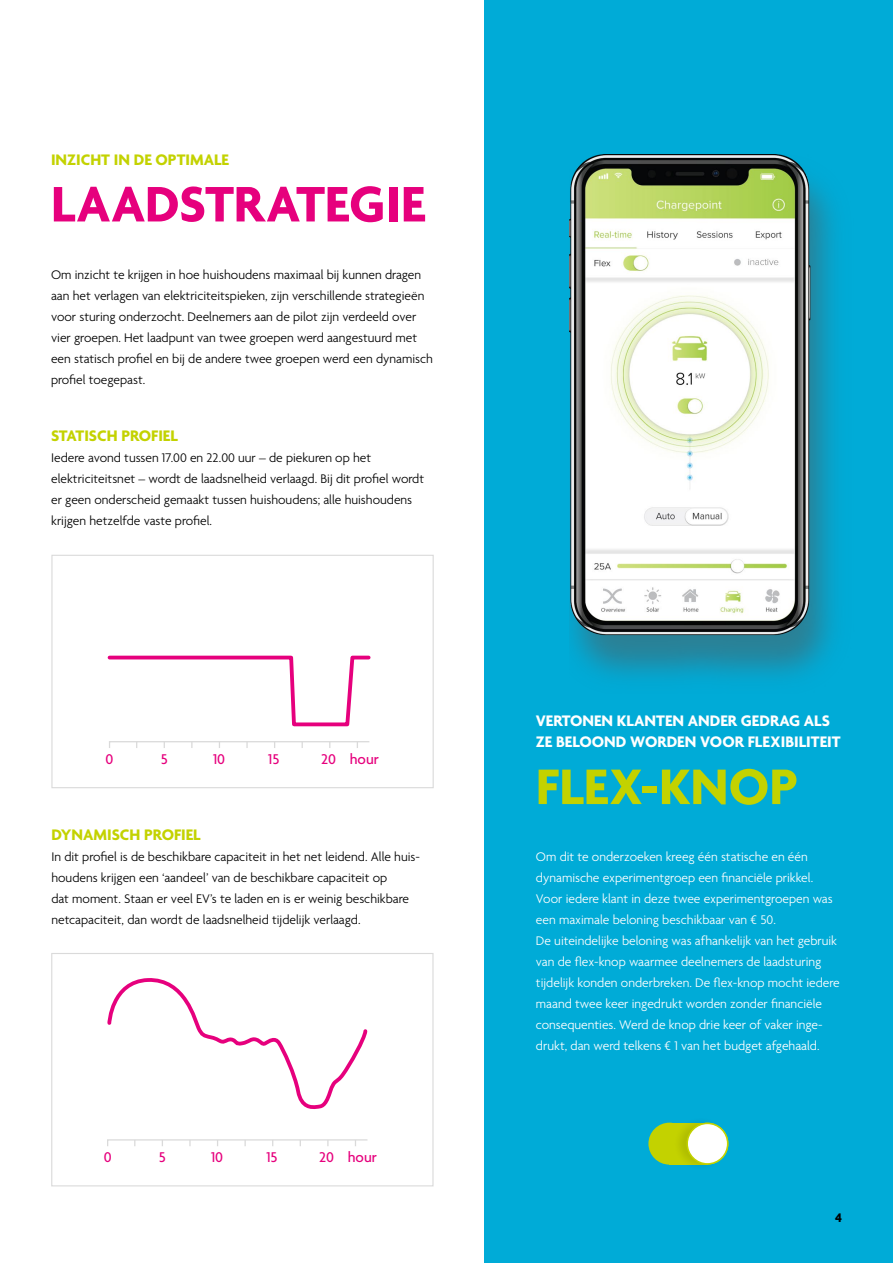
<style>
.page{position:relative;width:893px;height:1263px;background:#fff}
.page>*{position:absolute;margin:0;border:0;box-sizing:border-box;transform-origin:0 0}
.t1{font:700 54px "Agenda";letter-spacing:-.005em;color:#e6007d}
.t2{font:700 54px "Agenda";letter-spacing:.005em;color:#c3d200}
.t3{font:700 16.5px/21px "Agenda";color:#fff}
.t4{font:700 16.5px "Agenda";color:#c3d200}
.t5{font:500 15.3px "Agenda";color:#e6007d}
.t6{font:300 13.5px/21px "Agenda";color:#000}
.t7{font:300 13.5px/21px "Agenda";color:#fff}
.t8{font:700 13.5px "Agenda";color:#000}
</style>
<div class="page">
<svg style="left:107px;top:1139px;width:261px;height:7px"></svg>
<svg style="left:107px;top:978px;width:261px;height:131px"></svg>
<div style="left:51px;top:953px;width:383px;height:233px;border:1px solid #dadada"></div>
<div style="left:485px;top:0;width:408px;height:1263px;background:#00abd7"></div>
<svg style="left:109px;top:741px;width:261px;height:7px"></svg>
<svg style="left:107px;top:655px;width:264px;height:72px"></svg>
<div style="left:51px;top:555px;width:383px;height:233px;border:1px solid #dadada"></div>
<img style="left:570px;top:154px;width:264px;height:524px">
<div style="left:648px;top:1123px;width:42px;height:41px;background:#c3d200;border-radius:50%"></div>
<div style="left:673px;top:1116px;width:56px;height:55px;background:#000;opacity:.1"></div>
<div style="left:687px;top:1123px;width:41px;height:41px;background:#fff;border-radius:50%"></div>
<div style="left:686px;top:1123px;width:42px;height:41px;border:2px solid #c3d200;border-radius:50%"></div>
<p class="t4" style="left:51px;top:151px;width:180px">INZICHT IN DE OPTIMALE</p>
<h1 class="t1" style="left:51px;top:175px;width:376px">LAADSTRATEGIE</h1>
<p class="t6" style="left:51px;top:265px;width:384px">Om inzicht te krijgen in hoe huishoudens maximaal bij kunnen dragen aan het verlagen van elektriciteitspieken, zijn verschillende strategieën voor sturing onderzocht. Deelnemers aan de pilot zijn verdeeld over vier groepen. Het laadpunt van twee groepen werd aangestuurd met een statisch profiel en bij de andere twee groepen werd een dynamisch profiel toegepast.</p>
<p class="t4" style="left:51px;top:427px;width:128px">STATISCH PROFIEL</p>
<p class="t6" style="left:51px;top:448px;width:374px">Iedere avond tussen 17.00 en 22.00 uur – de piekuren op het elektriciteitsnet – wordt de laadsnelheid verlaagd. Bij dit profiel wordt er geen onderscheid gemaakt tussen huishoudens; alle huishoudens krijgen hetzelfde vaste profiel.</p>
<p class="t5" style="left:106px;top:751px;width:9px">0</p>
<p class="t5" style="left:161px;top:751px;width:8px">5</p>
<p class="t5" style="left:213px;top:751px;width:14px">10</p>
<p class="t5" style="left:268px;top:751px;width:13px">15</p>
<p class="t5" style="left:321px;top:751px;width:59px">20 hour</p>
<p class="t4" style="left:51px;top:826px;width:151px">DYNAMISCH PROFIEL</p>
<p class="t6" style="left:51px;top:847px;width:370px">In dit profiel is de beschikbare capaciteit in het net leidend. Alle huis&shy;houdens krijgen een ‘aandeel’ van de beschikbare capaciteit op<br>dat moment. Staan er veel EV’s te laden en is er weinig beschikbare netcapaciteit, dan wordt de laadsnelheid tijdelijk verlaagd.</p>
<p class="t5" style="left:104px;top:1149px;width:9px">0</p>
<p class="t5" style="left:159px;top:1149px;width:8px">5</p>
<p class="t5" style="left:211px;top:1149px;width:14px">10</p>
<p class="t5" style="left:266px;top:1149px;width:13px">15</p>
<p class="t5" style="left:319px;top:1149px;width:59px">20 hour</p>
<p class="t3" style="left:536px;top:711px;width:306px">VERTONEN KLANTEN ANDER GEDRAG ALS<br>ZE BELOOND WORDEN VOOR FLEXIBILITEIT</p>
<h1 class="t2" style="left:536px;top:758px;width:264px">FLEX-KNOP</h1>
<p class="t7" style="left:536px;top:847px;width:305px">Om dit te onderzoeken kreeg één statische en één dynamische experimentgroep een financiële prikkel.<br>Voor iedere klant in deze twee experimentgroepen was een maximale beloning beschikbaar van € 50.<br>De uiteindelijke beloning was afhankelijk van het gebruik van de flex-knop waarmee deelnemers de laadsturing tijdelijk konden onderbreken. De flex-knop mocht iedere maand twee keer ingedrukt worden zonder financiële consequenties. Werd de knop drie keer of vaker inge&shy;drukt, dan werd telkens € 1 van het budget afgehaald.</p>
<p class="t8" style="left:835px;top:1210px;width:8px">4</p>
</div>
